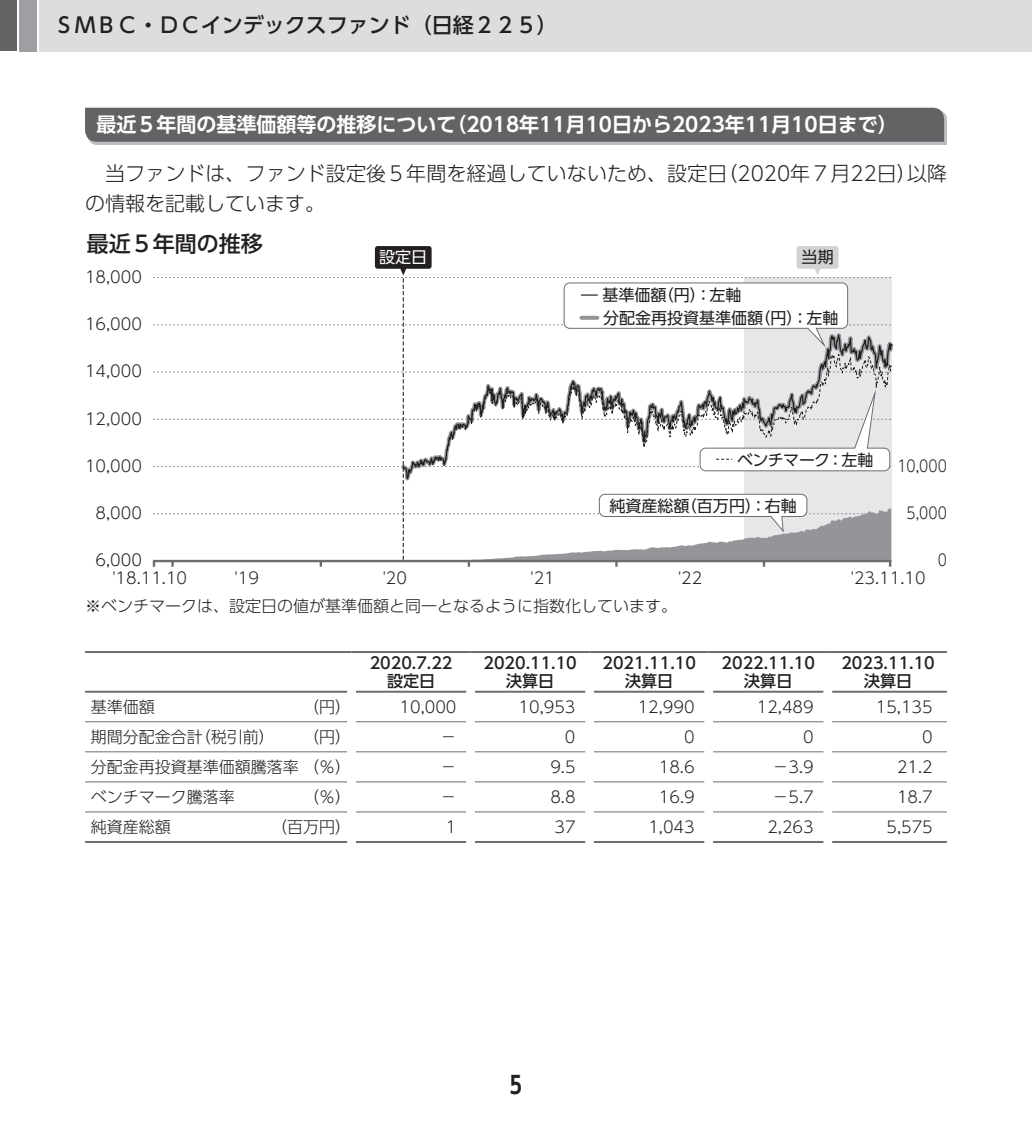
<style>
.page{position:relative;width:1032px;height:1134px;background:#fff}
.page>*{position:absolute;margin:0;border:0;box-sizing:border-box;transform-origin:0 0}
.t1{font:700 24px "UD Shin Go Pro De";color:#231f20}
.t2{font:500 22px "UD Shin Go Pro";color:#231f20}
.t3{font:500 21px "UD Shin Go Pro";color:#231f20}
.t4{font:300 20px/30px "UD Shin Go Pro";letter-spacing:.005em;color:#231f20}
.t5{font:700 20px "UD Shin Go Pro De";color:#fff}
.t6{font:300 16px "UD Shin Go Pro";color:#231f20}
.t7{font:500 16px "UD Shin Go Pro";color:#231f20}
.t8{font:16px "UD Shin Go Pro";color:#231f20}
.t9{font:300 16px "UD Shin Go Pro";color:#231f20;scale:.87 1}
.t10{font:16px "UD Shin Go Pro";letter-spacing:-.03em;color:#231f20}
.t11{font:16px "UD Shin Go Pro";color:#fff}
</style>
<div class="page">
<div style="left:0;top:0;width:17px;height:51px;background:#636366"></div>
<div style="left:20px;top:0;width:17px;height:51px;background:#9d9fa2"></div>
<div style="left:40px;top:0;width:992px;height:51px;background:#dcdddf"></div>
<div style="left:88px;top:110px;width:859px;height:35px;background:#bcbdc0"></div>
<div style="left:85px;top:108px;width:859px;height:34px;background:#636366"></div>
<hr style="left:85px;top:691px;width:262px;height:2px;background:#6c6d70">
<hr style="left:356px;top:691px;width:110px;height:2px;background:#6c6d70">
<hr style="left:475px;top:691px;width:110px;height:2px;background:#6c6d70">
<hr style="left:594px;top:691px;width:110px;height:2px;background:#6c6d70">
<hr style="left:713px;top:691px;width:110px;height:2px;background:#6c6d70">
<hr style="left:832px;top:691px;width:115px;height:2px;background:#6c6d70">
<hr style="left:85px;top:841px;width:262px;height:2px;background:#6c6d70">
<hr style="left:356px;top:841px;width:110px;height:2px;background:#6c6d70">
<hr style="left:475px;top:841px;width:110px;height:2px;background:#6c6d70">
<hr style="left:594px;top:841px;width:110px;height:2px;background:#6c6d70">
<hr style="left:713px;top:841px;width:110px;height:2px;background:#6c6d70">
<hr style="left:832px;top:841px;width:115px;height:2px;background:#6c6d70">
<hr style="left:85px;top:721px;width:262px;height:1px;background:#6c6d70">
<hr style="left:356px;top:721px;width:110px;height:1px;background:#6c6d70">
<hr style="left:475px;top:721px;width:110px;height:1px;background:#6c6d70">
<hr style="left:594px;top:721px;width:110px;height:1px;background:#6c6d70">
<hr style="left:713px;top:721px;width:110px;height:1px;background:#6c6d70">
<hr style="left:832px;top:721px;width:115px;height:1px;background:#6c6d70">
<hr style="left:85px;top:751px;width:262px;height:1px;background:#6c6d70">
<hr style="left:356px;top:751px;width:110px;height:1px;background:#6c6d70">
<hr style="left:475px;top:751px;width:110px;height:1px;background:#6c6d70">
<hr style="left:594px;top:751px;width:110px;height:1px;background:#6c6d70">
<hr style="left:713px;top:751px;width:110px;height:1px;background:#6c6d70">
<hr style="left:832px;top:751px;width:115px;height:1px;background:#6c6d70">
<hr style="left:85px;top:781px;width:262px;height:1px;background:#6c6d70">
<hr style="left:356px;top:781px;width:110px;height:1px;background:#6c6d70">
<hr style="left:475px;top:781px;width:110px;height:1px;background:#6c6d70">
<hr style="left:594px;top:781px;width:110px;height:1px;background:#6c6d70">
<hr style="left:713px;top:781px;width:110px;height:1px;background:#6c6d70">
<hr style="left:832px;top:781px;width:115px;height:1px;background:#6c6d70">
<hr style="left:85px;top:811px;width:262px;height:1px;background:#6c6d70">
<hr style="left:356px;top:811px;width:110px;height:1px;background:#6c6d70">
<hr style="left:475px;top:811px;width:110px;height:1px;background:#6c6d70">
<hr style="left:594px;top:811px;width:110px;height:1px;background:#6c6d70">
<hr style="left:713px;top:811px;width:110px;height:1px;background:#6c6d70">
<hr style="left:832px;top:811px;width:115px;height:1px;background:#6c6d70">
<hr style="left:85px;top:651px;width:266px;height:2px;background:#6c6d70">
<hr style="left:351px;top:651px;width:120px;height:2px;background:#6c6d70">
<hr style="left:471px;top:651px;width:119px;height:2px;background:#6c6d70">
<hr style="left:590px;top:651px;width:119px;height:2px;background:#6c6d70">
<hr style="left:709px;top:651px;width:119px;height:2px;background:#6c6d70">
<hr style="left:828px;top:651px;width:119px;height:2px;background:#6c6d70">
<svg style="left:153px;top:246px;width:738px;height:321px"></svg>
<h3 class="t3" style="left:54px;top:8px;width:506px">ＳＭＢＣ・ＤＣインデックスファンド（日経２２５）</h3>
<p class="t5" style="left:96px;top:108px;width:803px">最近５年間の基準価額等の推移について（2018年11月10日から2023年11月10日まで）</p>
<p class="t4" style="left:85px;top:158px;width:863px">　当ファンドは、ファンド設定後５年間を経過していないため、設定日（2020年７月22日）以降の情報を記載しています。</p>
<h2 class="t2" style="left:87px;top:226px;width:177px">最近５年間の推移</h2>
<p class="t6" style="left:85px;top:264px;width:58px">18,000</p>
<p class="t6" style="left:85px;top:311px;width:58px">16,000</p>
<p class="t6" style="left:85px;top:358px;width:58px">14,000</p>
<p class="t6" style="left:85px;top:406px;width:58px">12,000</p>
<p class="t6" style="left:85px;top:453px;width:58px">10,000</p>
<p class="t6" style="left:96px;top:500px;width:48px">8,000</p>
<p class="t6" style="left:96px;top:547px;width:48px">6,000</p>
<p class="t11" style="left:379px;top:244px;width:49px">設定日</p>
<p class="t8" style="left:602px;top:282px;width:141px">基準価額（円）：左軸</p>
<p class="t8" style="left:801px;top:244px;width:34px">当期</p>
<p class="t8" style="left:603px;top:305px;width:237px">分配金再投資基準価額（円）：左軸</p>
<p class="t10" style="left:737px;top:447px;width:138px">ベンチマーク：左軸</p>
<p class="t8" style="left:609px;top:493px;width:189px">純資産総額（百万円）：右軸</p>
<p class="t9" style="left:897px;top:453px;width:58px">10,000</p>
<p class="t9" style="left:906px;top:500px;width:48px">5,000</p>
<p class="t9" style="left:938px;top:547px;width:12px">0</p>
<p class="t6" style="left:112px;top:565px;width:76px">'18.11.10</p>
<p class="t6" style="left:234px;top:565px;width:26px">'19</p>
<p class="t6" style="left:383px;top:565px;width:26px">'20</p>
<p class="t6" style="left:530px;top:565px;width:26px">'21</p>
<p class="t6" style="left:678px;top:565px;width:26px">'22</p>
<p class="t6" style="left:851px;top:565px;width:76px">'23.11.10</p>
<p class="t6" style="left:85px;top:593px;width:594px">※ベンチマークは、設定日の値が基準価額と同一となるように指数化しています。</p>
<p class="t7" style="left:370px;top:649px;width:84px">2020.7.22</p>
<p class="t7" style="left:483px;top:649px;width:95px">2020.11.10</p>
<p class="t7" style="left:602px;top:649px;width:95px">2021.11.10</p>
<p class="t7" style="left:721px;top:649px;width:95px">2022.11.10</p>
<p class="t7" style="left:841px;top:649px;width:95px">2023.11.10</p>
<p class="t7" style="left:387px;top:668px;width:49px">設定日</p>
<p class="t7" style="left:506px;top:668px;width:50px">決算日</p>
<p class="t7" style="left:625px;top:668px;width:49px">決算日</p>
<p class="t7" style="left:744px;top:668px;width:49px">決算日</p>
<p class="t7" style="left:864px;top:668px;width:49px">決算日</p>
<p class="t6" style="left:91px;top:694px;width:65px">基準価額</p>
<p class="t6" style="left:303px;top:694px;width:49px">（円）</p>
<p class="t6" style="left:399px;top:694px;width:58px">10,000</p>
<p class="t6" style="left:519px;top:694px;width:58px">10,953</p>
<p class="t6" style="left:638px;top:694px;width:58px">12,990</p>
<p class="t6" style="left:757px;top:694px;width:58px">12,489</p>
<p class="t6" style="left:876px;top:694px;width:58px">15,135</p>
<p class="t6" style="left:91px;top:724px;width:185px">期間分配金合計（税引前）</p>
<p class="t6" style="left:303px;top:724px;width:49px">（円）</p>
<p class="t6" style="left:440px;top:724px;width:17px">－</p>
<p class="t6" style="left:565px;top:724px;width:12px">0</p>
<p class="t6" style="left:684px;top:724px;width:12px">0</p>
<p class="t6" style="left:803px;top:724px;width:12px">0</p>
<p class="t6" style="left:922px;top:724px;width:12px">0</p>
<p class="t6" style="left:91px;top:754px;width:262px">分配金再投資基準価額騰落率（％）</p>
<p class="t6" style="left:440px;top:754px;width:17px">－</p>
<p class="t6" style="left:550px;top:754px;width:27px">9.5</p>
<p class="t6" style="left:659px;top:754px;width:37px">18.6</p>
<p class="t6" style="left:772px;top:754px;width:43px">－3.9</p>
<p class="t6" style="left:897px;top:754px;width:37px">21.2</p>
<p class="t6" style="left:91px;top:784px;width:145px">ベンチマーク騰落率</p>
<p class="t6" style="left:303px;top:784px;width:49px">（％）</p>
<p class="t6" style="left:440px;top:784px;width:17px">－</p>
<p class="t6" style="left:550px;top:784px;width:27px">8.8</p>
<p class="t6" style="left:659px;top:784px;width:37px">16.9</p>
<p class="t6" style="left:772px;top:784px;width:43px">－5.7</p>
<p class="t6" style="left:897px;top:784px;width:37px">18.7</p>
<p class="t6" style="left:91px;top:814px;width:81px">純資産総額</p>
<p class="t6" style="left:271px;top:814px;width:81px">（百万円）</p>
<p class="t6" style="left:446px;top:814px;width:12px">1</p>
<p class="t6" style="left:554px;top:814px;width:23px">37</p>
<p class="t6" style="left:648px;top:814px;width:48px">1,043</p>
<p class="t6" style="left:767px;top:814px;width:48px">2,263</p>
<p class="t6" style="left:886px;top:814px;width:48px">5,575</p>
<h1 class="t1" style="left:510px;top:1065px;width:14px">5</h1>
</div>
